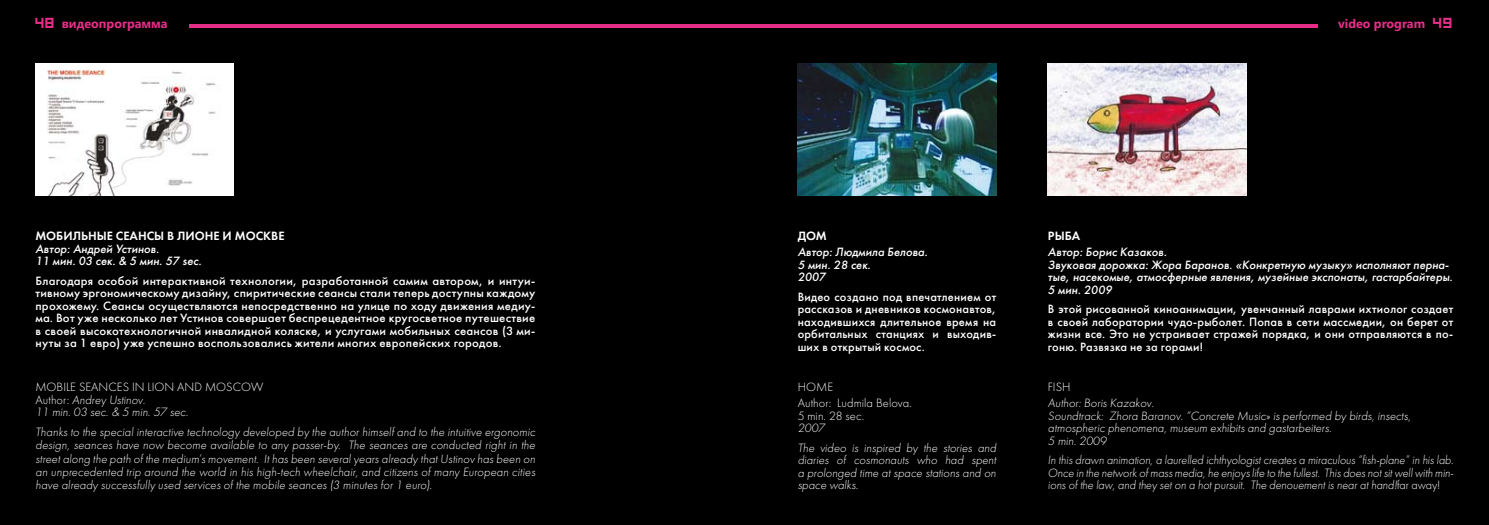
<style>
.page{position:relative;width:1489px;height:525px;background:#fff}
.page>*{position:absolute;margin:0;border:0;box-sizing:border-box;transform-origin:0 0}
.t1{font:italic 12.5px/12.5px "Futura Light C";color:#fff}
.t2{font:12.5px/12.5px "Futura Medium C";letter-spacing:.015em;color:#fff;text-align:justify}
.t3{font:italic 12.5px/12.5px "Futura Medium C";color:#fff}
.t4{font:12.5px/16px "Futura Light C";letter-spacing:.005em;color:#fff}
.t5{font:12.5px "Futura Demi C";color:#fff}
.t6{font:700 12.5px "Segoe UI";color:#e52e87}
.s1{font-family:"hooge 05 55 Cyr 2";font-weight:400;font-size:16.25px}
.s2{font-style:normal}
</style>
<div class="page">
<div style="left:0;top:0;width:744px;height:524px;background:#000"></div>
<hr style="left:189px;top:24px;width:555px;height:4px;background:#e52e87">
<div style="left:744px;top:0;width:744px;height:524px;background:#000"></div>
<hr style="left:744px;top:24px;width:573px;height:4px;background:#e52e87">
<img style="left:1047px;top:64px;width:198px;height:131px">
<img style="left:35px;top:64px;width:199px;height:131px">
<img style="left:797px;top:64px;width:199px;height:131px">
<p class="t6" style="left:35px;top:14px;width:134px"><span class="s1">48</span> видеопрограмма</p>
<p class="t6" style="left:1337px;top:14px;width:117px">video program <span class="s1">49</span></p>
<p class="t5" style="left:35px;top:228px;width:250px">МОБИЛЬНЫЕ СЕАНСЫ В ЛИОНЕ И МОСКВЕ</p>
<p class="t3" style="left:35px;top:242px;width:167px">Автор: Андрей Устинов.<br>11 мин. 03 сек. &amp; 5 мин. 57 sec.</p>
<p class="t2" style="left:35px;top:274px;width:501px">Благодаря особой интерактивной технологии, разработанной самим автором, и интуи&shy;тивному эргономическому дизайну, спиритические сеансы стали теперь доступны каждому прохожему. Сеансы осуществляются непосредственно на улице по ходу движения медиу&shy;ма. Вот уже несколько лет Устинов совершает беспрецедентное кругосветное путешествие в своей высокотехнологичной инвалидной коляске, и услугами мобильных сеансов (3 ми&shy;нуты за 1 евро) уже успешно воспользовались жители многих европейских городов.</p>
<p class="t1" style="left:35px;top:381px;width:229px"><span class="s2">MOBILE SEANCES IN LION AND MOSCOW<br>Author:</span> Andrey Ustinov.<br>11 min. 03 sec. &amp; 5 min. 57 sec.</p>
<p class="t1" style="left:35px;top:425px;width:501px;line-height:13.1px;text-align:justify">Thanks to the special interactive technology developed by the author himself and to the intuitive ergonomic design, seances have now become available to any passer-by. The seances are conducted right in the street along the path of the medium’s movement. It has been several years already that Ustinov has been on an unprecedented trip around the world in his high-tech wheelchair, and citizens of many European cities have already successfully used services of the mobile seances (3 minutes for 1 euro).</p>
<p class="t5" style="left:797px;top:228px;width:31px">ДОМ</p>
<p class="t3" style="left:797px;top:246px;width:131px">Автор: Людмила Белова.<br>5 мин. 28 сек.<br>2007</p>
<p class="t2" style="left:797px;top:290px;width:200px">Видео создано под впечатлением от рассказов и дневников космонавтов, находившихся длительное время на орбитальных станциях и выходив&shy;ших в открытый космос.</p>
<p class="t4" style="left:797px;top:379px;width:116px">HOME<br>Author: Ludmila Belova.</p>
<p class="t4" style="left:797px;top:407px;width:68px">5 min. 28 sec.</p>
<p class="t1" style="left:797px;top:418px;width:200px;line-height:19.6px">2007<br>The video is inspired by the stories and</p>
<p class="t1" style="left:797px;top:454px;width:200px;text-align:justify">diaries of cosmonauts who had spent a prolonged time at space stations and on space walks.</p>
<p class="t5" style="left:1047px;top:228px;width:34px">РЫБА</p>
<p class="t3" style="left:1047px;top:246px;width:406px">Автор: Борис Казаков.<br>Звуковая дорожка: Жора Баранов. «Конкретную музыку» исполняют перна&shy;тые, насекомые, атмосферные явления, музейные экспонаты, гастарбайтеры.<br>5 мин. 2009</p>
<p class="t2" style="left:1047px;top:303px;width:407px">В этой рисованной киноанимации, увенчанный лаврами ихтиолог создает в своей лаборатории чудо-рыболет. Попав в сети массмедии, он берет от жизни все. Это не устраивает стражей порядка, и они отправляются в по&shy;гоню. Развязка не за горами!</p>
<p class="t4" style="left:1047px;top:379px;width:24px">FISH</p>
<p class="t1" style="left:1047px;top:397px;width:364px">Author: Boris Kazakov.<br>Soundtrack: Zhora Baranov. “Concrete Music» is performed by birds, insects, atmospheric phenomena, museum exhibits and gastarbeiters.<br>5 min. 2009</p>
<p class="t1" style="left:1047px;top:454px;width:407px;text-align:justify">In this drawn animation, a laurelled ichthyologist creates a miraculous “fish-plane” in his lab.<br>Once in the network of mass media, he enjoys life to the fullest. This does not sit well with min&shy;ions of the law, and they set on a hot pursuit. The denouement is near at hand!<span class="s2">far away!</span></p>
</div>
